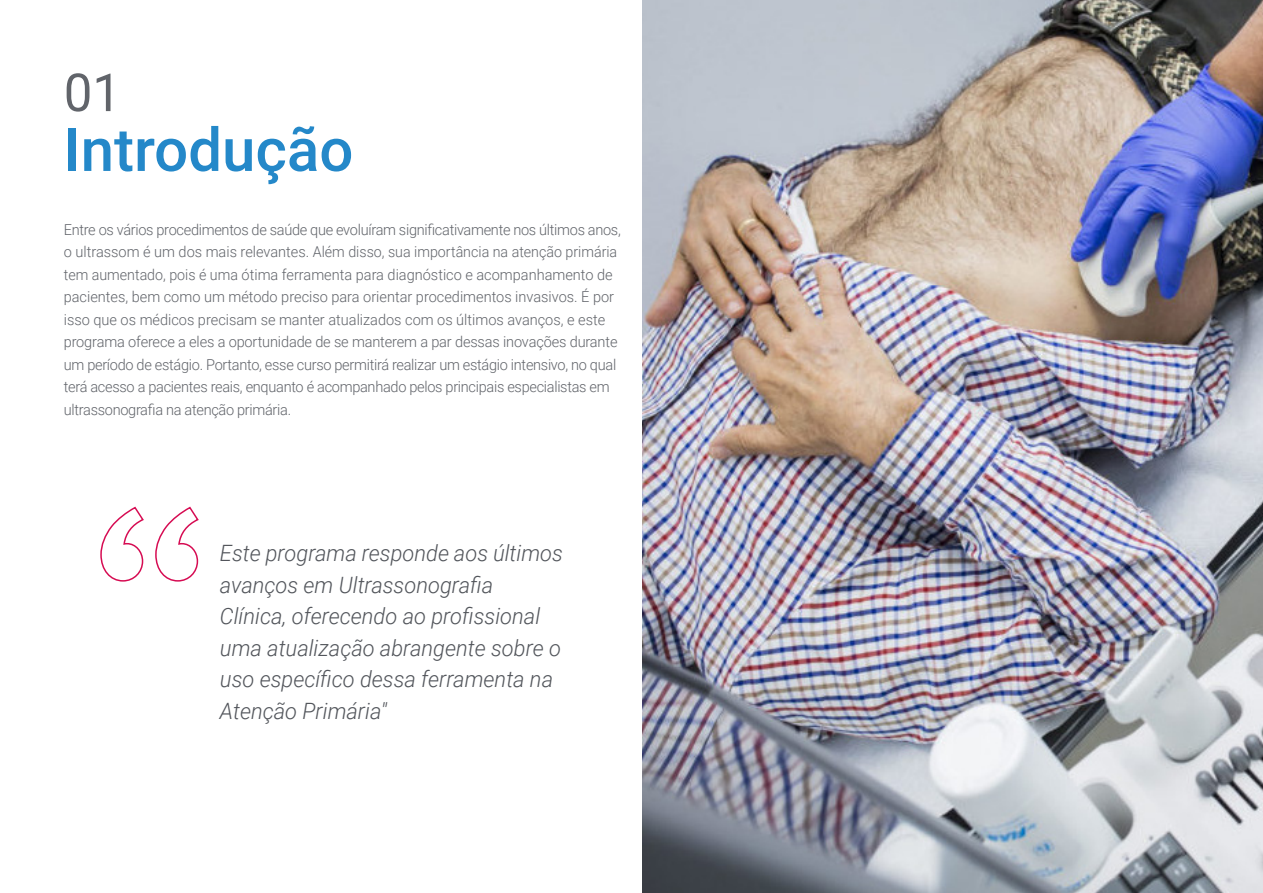
<style>
.page{position:relative;width:1263px;height:893px;background:#fff}
.page>*{position:absolute;margin:0;border:0;box-sizing:border-box;transform-origin:0 0}
.t1{font:500 60px "Roboto";color:#2488c9}
.t2{font:52.5px "Roboto";color:#61646a}
.t3{font:italic 300 22.5px/31.5px "Roboto";color:#52555b}
.t4{font:300 15px/22.5px "Roboto";letter-spacing:-.01em;color:#61646a}
</style>
<div class="page">
<img style="left:642px;top:0;width:621px;height:893px">
<svg style="left:100px;top:506px;width:99px;height:76px"></svg>
<h2 class="t2" style="left:64px;top:56px;width:59px">01</h2>
<h1 class="t1" style="left:64px;top:108px;width:291px">Introdução</h1>
<p class="t4" style="left:64px;top:217px;width:558px">Entre os vários procedimentos de saúde que evoluíram significativamente nos últimos anos, o ultrassom é um dos mais relevantes. Além disso, sua importância na atenção primária tem aumentado, pois é uma ótima ferramenta para diagnóstico e acompanhamento de pacientes, bem como um método preciso para orientar procedimentos invasivos. É por isso que os médicos precisam se manter atualizados com os últimos avanços, e este programa oferece a eles a oportunidade de se manterem a par dessas inovações durante um período de estágio. Portanto, esse curso permitirá realizar um estágio intensivo, no qual terá acesso a pacientes reais, enquanto é acompanhado pelos principais especialistas em ultrassonografia na atenção primária.</p>
<h3 class="t3" style="left:220px;top:537px;width:345px">Este programa responde aos últimos avanços em Ultrassonografia<br>Clínica, oferecendo ao profissional uma atualização abrangente sobre o uso específico dessa ferramenta na<br>Atenção Primária"</h3>
</div>
